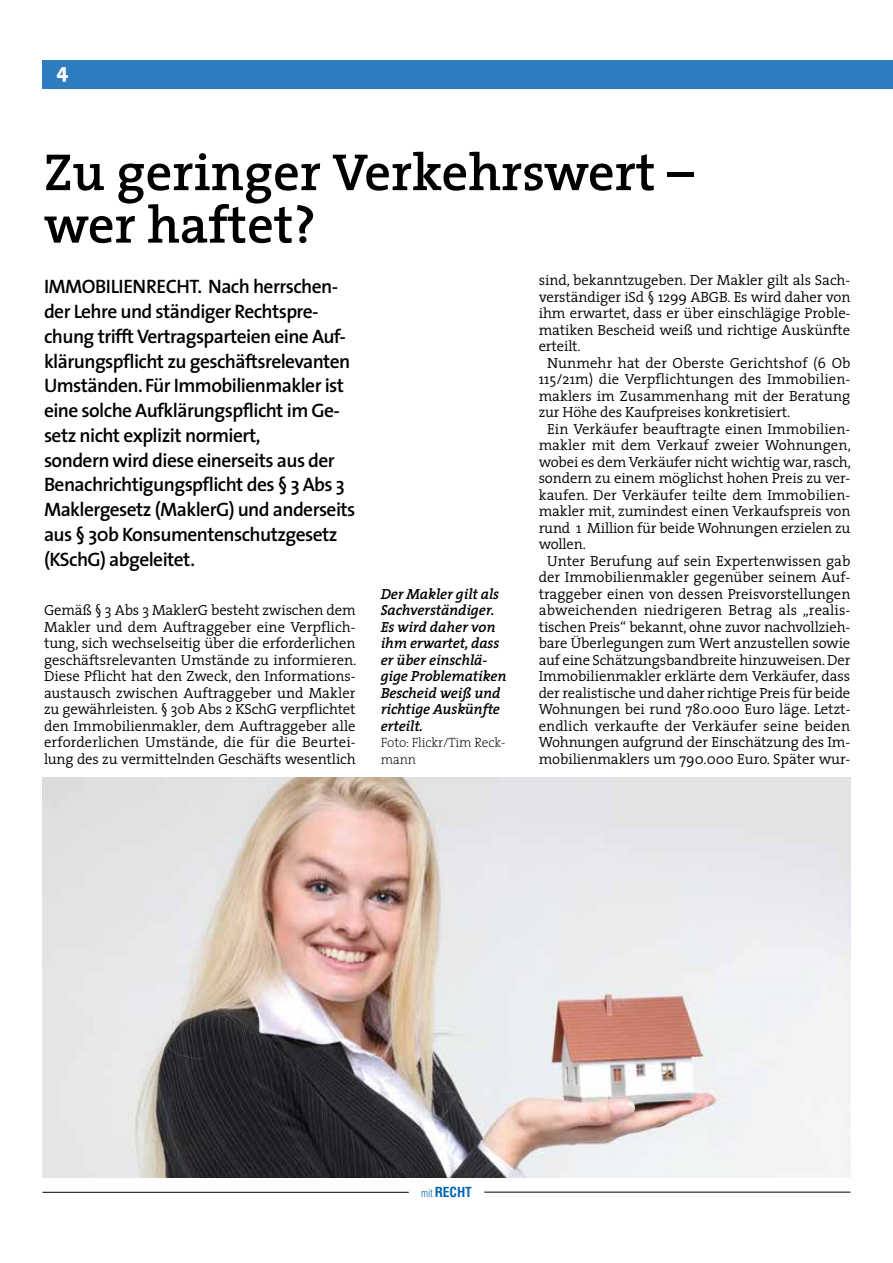
<style>
.page{position:relative;width:893px;height:1263px;background:#fff}
.page>*{position:absolute;margin:0;border:0;box-sizing:border-box;transform-origin:0 0}
.t1{font:600 52.5px/52.5px "The Serif";color:#000}
.t2{font:800 21px "The Sans";color:#fff}
.t3{font:600 19.5px/24.8px "The Sans";letter-spacing:-.03em;color:#000}
.t4{font:300 14.7px/16.5px "The Serif";letter-spacing:-.005em;color:#000;text-align:justify}
.t5{font:italic 600 14.7px/16.5px "The Serif";letter-spacing:-.01em;color:#000}
.t6{font:200 13.5px/16.5px "The Serif";letter-spacing:-.01em;color:#000}
.t7{font:700 condensed 13.5px "Helvetica";color:#0063af}
.s1{font-weight:300;font-size:10.5px}
</style>
<div class="page">
<hr style="left:43px;top:1192px;width:366px;height:1px;background:#000">
<hr style="left:484px;top:1192px;width:366px;height:1px;background:#000">
<div style="left:43px;top:60px;width:850px;height:29px;background:#2e7cc0"></div>
<img style="left:43px;top:777px;width:807px;height:400px">
<h2 class="t2" style="left:57px;top:54px;width:13px">4</h2>
<h1 class="t1" style="left:44px;top:145px;width:651px">Zu geringer Verkehrswert – wer haftet?</h1>
<p class="t3" style="left:44px;top:274px;width:313px">IMMOBILIENRECHT. Nach herrschen&shy;der Lehre und ständiger Rechtspre&shy;chung trifft Vertragsparteien eine Auf&shy;klärungspflicht zu geschäftsrelevanten Umständen. Für Immobilienmakler ist eine solche Aufklärungspflicht im Ge&shy;setz nicht explizit normiert,<br>sondern wird diese einerseits aus der Benachrichtigungspflicht des § 3 Abs 3<br>Maklergesetz (MaklerG) und anderseits aus § 30b Konsumentenschutzgesetz (KSchG) abgeleitet.</p>
<p class="t4" style="left:539px;top:271px;width:313px">sind, bekanntzugeben. Der Makler gilt als Sach-</p>
<p class="t4" style="left:539px;top:288px;width:313px">verständiger iSd § 1299 ABGB. Es wird daher von</p>
<p class="t4" style="left:539px;top:304px;width:313px">ihm erwartet, dass er über einschlägige Proble-</p>
<p class="t4" style="left:539px;top:321px;width:313px">matiken Bescheid weiß und richtige Auskünfte</p>
<p class="t4" style="left:539px;top:337px;width:44px">erteilt.</p>
<p class="t4" style="left:547px;top:354px;width:305px">Nunmehr hat der Oberste Gerichtshof (6 Ob</p>
<p class="t4" style="left:539px;top:370px;width:313px">115/21m) die Verpflichtungen des Immobilien-</p>
<p class="t4" style="left:539px;top:387px;width:313px">maklers im Zusammenhang mit der Beratung</p>
<p class="t4" style="left:539px;top:403px;width:253px">zur Höhe des Kaufpreises konkretisiert.</p>
<p class="t4" style="left:547px;top:420px;width:305px">Ein Verkäufer beauftragte einen Immobilien-</p>
<p class="t4" style="left:539px;top:436px;width:314px">makler mit dem Verkauf zweier Wohnungen,</p>
<p class="t4" style="left:539px;top:453px;width:314px">wobei es dem Verkäufer nicht wichtig war, rasch,</p>
<p class="t4" style="left:539px;top:469px;width:313px">sondern zu einem möglichst hohen Preis zu ver-</p>
<p class="t4" style="left:539px;top:486px;width:313px">kaufen. Der Verkäufer teilte dem Immobilien-</p>
<p class="t4" style="left:539px;top:502px;width:313px">makler mit, zumindest einen Verkaufspreis von</p>
<p class="t4" style="left:539px;top:519px;width:313px">rund 1 Million für beide Wohnungen erzielen zu</p>
<p class="t4" style="left:539px;top:535px;width:49px">wollen.</p>
<p class="t4" style="left:547px;top:552px;width:305px">Unter Berufung auf sein Expertenwissen gab</p>
<p class="t4" style="left:539px;top:568px;width:313px">der Immobilienmakler gegenüber seinem Auf-</p>
<p class="t4" style="left:539px;top:585px;width:313px">traggeber einen von dessen Preisvorstellungen</p>
<p class="t4" style="left:539px;top:601px;width:313px">abweichenden niedrigeren Betrag als „realis-</p>
<p class="t4" style="left:539px;top:618px;width:313px">tischen Preis“ bekannt, ohne zuvor nachvollzieh-</p>
<p class="t4" style="left:539px;top:634px;width:313px">bare Überlegungen zum Wert anzustellen sowie</p>
<p class="t4" style="left:539px;top:651px;width:313px">auf eine Schätzungsbandbreite hinzuweisen. Der</p>
<p class="t4" style="left:539px;top:667px;width:313px">Immobilienmakler erklärte dem Verkäufer, dass</p>
<p class="t4" style="left:539px;top:684px;width:313px">der realistische und daher richtige Preis für beide</p>
<p class="t4" style="left:539px;top:700px;width:313px">Wohnungen bei rund 780.000 Euro läge. Letzt-</p>
<p class="t4" style="left:539px;top:717px;width:313px">endlich verkaufte der Verkäufer seine beiden</p>
<p class="t4" style="left:539px;top:733px;width:313px">Wohnungen aufgrund der Einschätzung des Im-</p>
<p class="t4" style="left:539px;top:750px;width:313px">mobilienmaklers um 790.000 Euro. Später wur-</p>
<p class="t5" style="left:381px;top:585px;width:127px">Der Makler gilt als<br>Sachverständiger.<br>Es wird daher von ihm erwartet, dass er über einschlä&shy;gige Problematiken<br>Bescheid weiß und richtige Auskünfte erteilt.</p>
<p class="t6" style="left:381px;top:734px;width:126px">Foto: Flickr/Tim Reck&shy;mann</p>
<p class="t4" style="left:44px;top:601px;width:314px">Gemäß § 3 Abs 3 MaklerG besteht zwischen dem Makler und dem Auftraggeber eine Verpflich&shy;tung, sich wechselseitig über die erforderlichen geschäftsrelevanten Umstände zu informieren.<br>Diese Pflicht hat den Zweck, den Informations&shy;austausch zwischen Auftraggeber und Makler zu gewährleisten. § 30b Abs 2 KSchG verpflichtet den Immobilienmakler, dem Auftraggeber alle erforderlichen Umstände, die für die Beurtei&shy;lung des zu vermittelnden Geschäfts wesentlich</p>
<p class="t7" style="left:421px;top:1183px;width:52px"><span class="s1">mit</span> RECHT</p>
</div>
